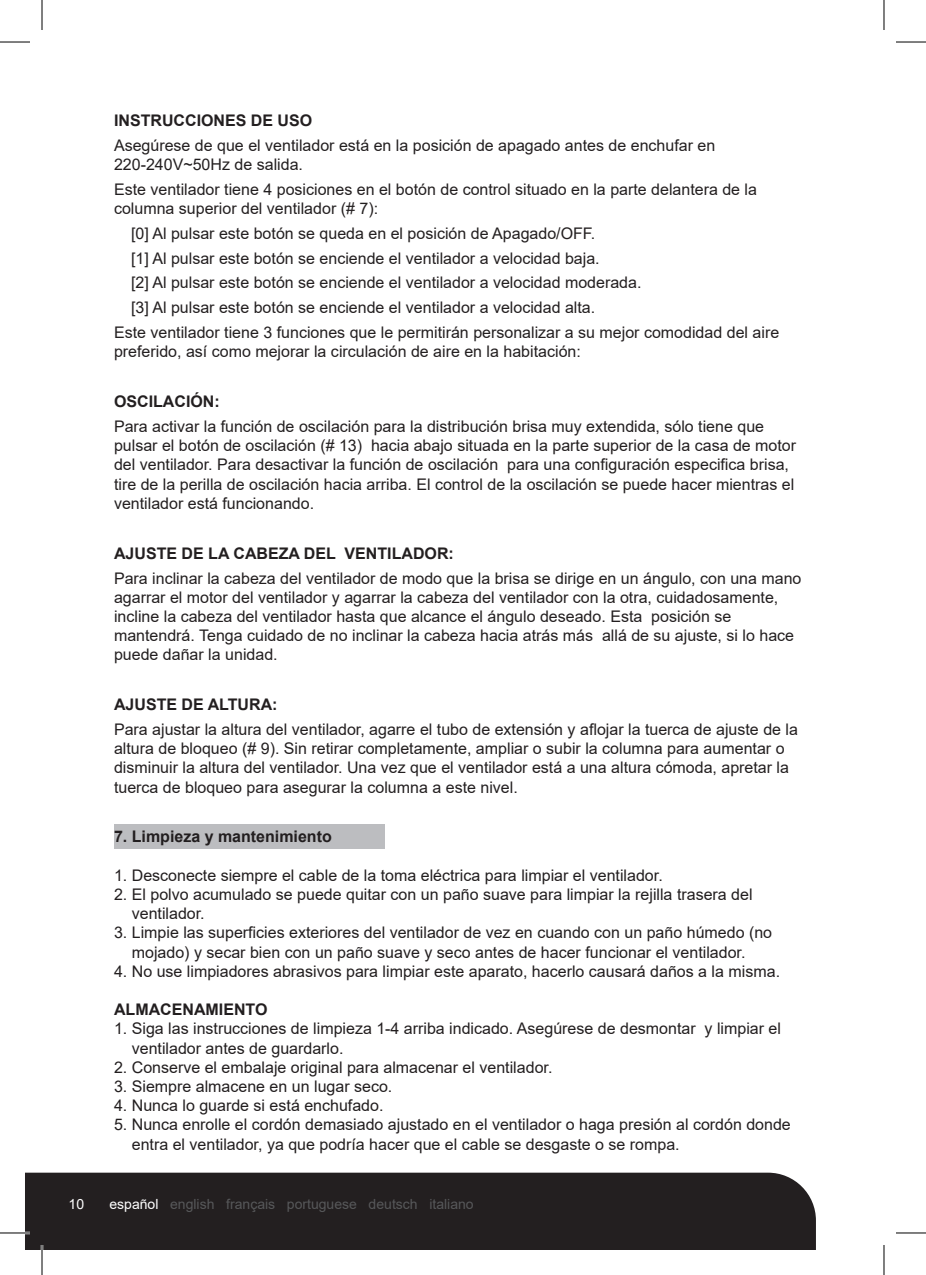
<style>
.page{position:relative;width:926px;height:1275px;background:#fff}
.page>*{position:absolute;margin:0;border:0;box-sizing:border-box;transform-origin:0 0}
.Default{font:16px/19.2px "Arial";color:#231f20}
.Default-2{font:16px/19.2px "Arial";color:#221e1f}
.Default-3{font:700 16px "Arial";color:#231f20}
.Default-4{font:700 16px "Arial";color:#221e1f}
.t1{font:14px "Arial";color:#57585a}
.t2{font:14px "Arial";color:#fff}
.s1{color:#fff}
</style>
<div class="page">
<div style="left:25px;top:1172px;width:791px;height:78px;background:#231f20"></div>
<div style="left:114px;top:824px;width:270px;height:25px;background:#bcbdc0"></div>
<hr style="left:0;top:1231px;width:30px;height:3px;background:#fff">
<hr style="left:41px;top:1245px;width:2px;height:30px;background:#fff">
<hr style="left:0;top:42px;width:30px;height:1px;background:#000">
<hr style="left:896px;top:42px;width:30px;height:1px;background:#000">
<hr style="left:0;top:1232px;width:30px;height:1px;background:#000">
<hr style="left:896px;top:1232px;width:30px;height:1px;background:#000">
<hr style="left:42px;top:0;width:1px;height:30px;background:#000">
<hr style="left:42px;top:1245px;width:1px;height:30px;background:#000">
<hr style="left:884px;top:0;width:1px;height:30px;background:#000">
<hr style="left:884px;top:1245px;width:1px;height:30px;background:#000">
<p class="Default-3" style="left:114px;top:109px;width:200px">INSTRUCCIONES DE USO</p>
<p class="Default" style="left:114px;top:135px;width:603px">Asegúrese de que el ventilador está en la posición de apagado antes de enchufar en<br>220-240V~50Hz de salida.</p>
<p class="Default" style="left:114px;top:179px;width:645px">Este ventilador tiene 4 posiciones en el botón de control situado en la parte delantera de la columna superior del ventilador (# 7):</p>
<p class="Default" style="left:131px;top:223px;width:466px">[0] Al pulsar este botón se queda en el posición de Apagado/OFF.</p>
<p class="Default" style="left:131px;top:248px;width:470px">[1] Al pulsar este botón se enciende el ventilador a velocidad baja.</p>
<p class="Default" style="left:131px;top:273px;width:512px">[2] Al pulsar este botón se enciende el ventilador a velocidad moderada.</p>
<p class="Default" style="left:131px;top:298px;width:466px">[3] Al pulsar este botón se enciende el ventilador a velocidad alta.</p>
<p class="Default" style="left:114px;top:323px;width:667px">Este ventilador tiene 3 funciones que le permitirán personalizar a su mejor comodidad del aire preferido, así como mejorar la circulación de aire en la habitación:</p>
<p class="Default-3" style="left:114px;top:390px;width:107px">OSCILACIÓN:</p>
<p class="Default" style="left:114px;top:417px;width:684px">Para activar la función de oscilación para la distribución brisa muy extendida, sólo tiene que pulsar el botón de oscilación (# 13) hacia abajo situada en la parte superior de la casa de motor del ventilador. Para desactivar la función de oscilación para una configuración especifica brisa, tire de la perilla de oscilación hacia arriba. El control de la oscilación se puede hacer mientras el ventilador está funcionando.</p>
<p class="Default-3" style="left:114px;top:542px;width:341px">AJUSTE DE LA CABEZA DEL VENTILADOR:</p>
<p class="Default" style="left:114px;top:568px;width:689px">Para inclinar la cabeza del ventilador de modo que la brisa se dirige en un ángulo, con una mano agarrar el motor del ventilador y agarrar la cabeza del ventilador con la otra, cuidadosamente, incline la cabeza del ventilador hasta que alcance el ángulo deseado. Esta posición se mantendrá. Tenga cuidado de no inclinar la cabeza hacia atrás más allá de su ajuste, si lo hace puede dañar la unidad.</p>
<p class="Default-3" style="left:114px;top:693px;width:165px">AJUSTE DE ALTURA:</p>
<p class="Default" style="left:114px;top:719px;width:685px">Para ajustar la altura del ventilador, agarre el tubo de extensión y aflojar la tuerca de ajuste de la altura de bloqueo (# 9). Sin retirar completamente, ampliar o subir la columna para aumentar o disminuir la altura del ventilador. Una vez que el ventilador está a una altura cómoda, apretar la tuerca de bloqueo para asegurar la columna a este nivel.</p>
<p class="Default-4" style="left:114px;top:825px;width:219px">7. Limpieza y mantenimiento</p>
<p class="Default-2" style="left:114px;top:865px;width:550px">1. Desconecte siempre el cable de la toma eléctrica para limpiar el ventilador.</p>
<p class="Default-2" style="left:132px;top:884px;width:622px;text-indent:-18px">2. El polvo acumulado se puede quitar con un paño suave para limpiar la rejilla trasera del ventilador.</p>
<p class="Default-2" style="left:114px;top:923px;width:660px;text-align:center">3. Limpie las superficies exteriores del ventilador de vez en cuando con un paño húmedo (no mojado) y secar bien con un paño suave y seco antes de hacer funcionar el ventilador.</p>
<p class="Default-2" style="left:114px;top:961px;width:668px">4. No use limpiadores abrasivos para limpiar este aparato, hacerlo causará daños a la misma.</p>
<p class="Default-4" style="left:114px;top:998px;width:155px">ALMACENAMIENTO</p>
<p class="Default-2" style="left:132px;top:1019px;width:651px;text-indent:-18px">1. Siga las instrucciones de limpieza 1-4 arriba indicado. Asegúrese de desmontar y limpiar el ventilador antes de guardarlo.</p>
<p class="Default-2" style="left:114px;top:1057px;width:440px">2. Conserve el embalaje original para almacenar el ventilador.</p>
<p class="Default-2" style="left:114px;top:1076px;width:280px">3. Siempre almacene en un lugar seco.</p>
<p class="Default-2" style="left:114px;top:1096px;width:271px">4. Nunca lo guarde si está enchufado.</p>
<p class="Default-2" style="left:132px;top:1115px;width:661px;text-indent:-18px">5. Nunca enrolle el cordón demasiado ajustado en el ventilador o haga presión al cordón donde entra el ventilador, ya que podría hacer que el cable se desgaste o se rompa.</p>
<p class="t2" style="left:69px;top:1194px;width:17px">10</p>
<p class="t1" style="left:109px;top:1194px;width:366px"><span class="s1">español</span> english français portuguese deutsch italiano</p>
</div>
